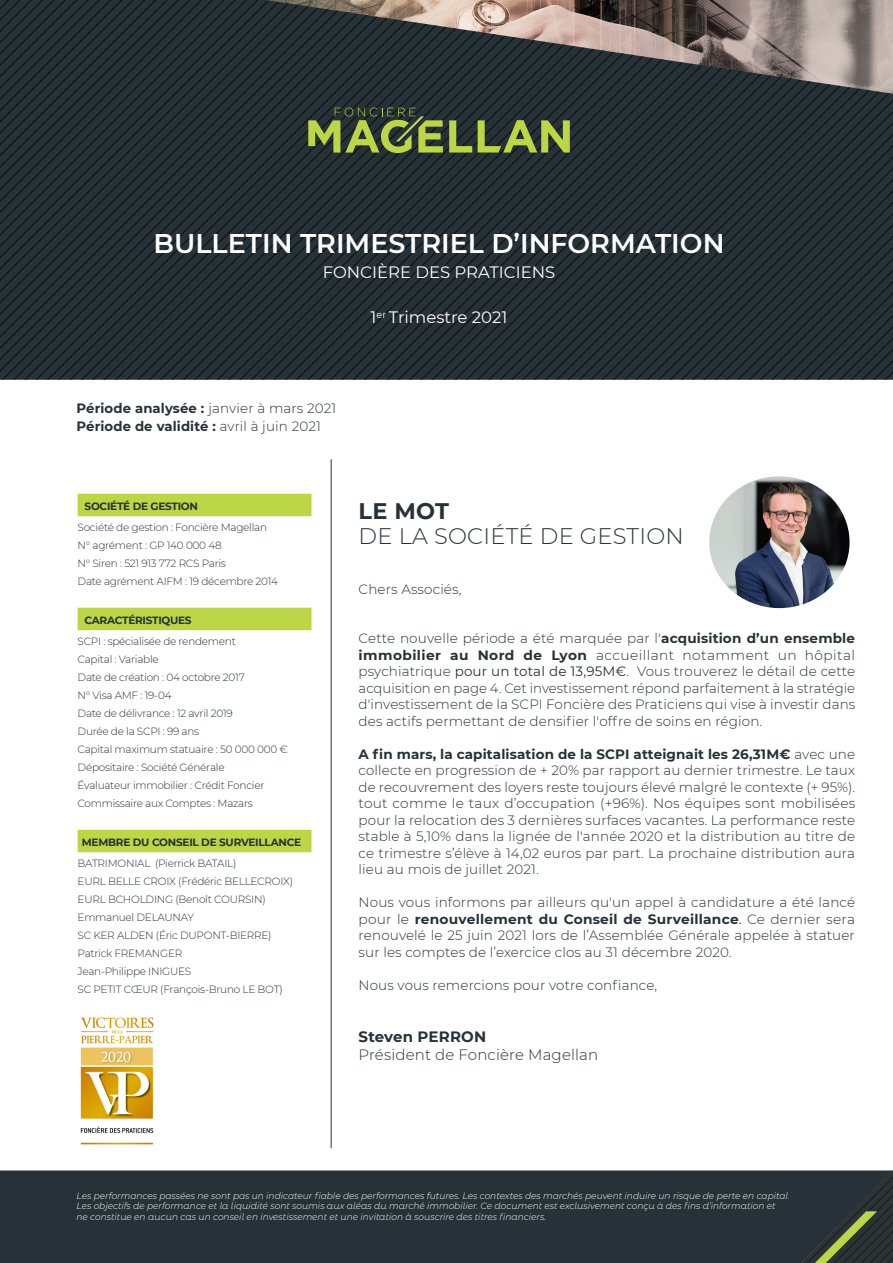
<style>
.page{position:relative;width:893px;height:1263px;background:#fff}
.page>*{position:absolute;margin:0;border:0;box-sizing:border-box;transform-origin:0 0}
.t1{font:600 27px "Montserrat";color:#fff}
.t2{font:300 22.5px "Montserrat";letter-spacing:.01em;color:#263237}
.t3{font:700 22.5px "Montserrat";color:#263237}
.t4{font:16.5px "Montserrat";color:#fff}
.t5{font:300 15px "Montserrat";letter-spacing:.01em;color:#263237}
.t6{font:700 15px "Montserrat";letter-spacing:.01em;color:#263237}
.t7{font:300 13.5px/16.5px "Montserrat";letter-spacing:.01em;color:#263237;text-align:justify}
.t8{font:700 13.5px "Montserrat";letter-spacing:.01em;color:#263237}
.t9{font:300 10.5px "Montserrat";letter-spacing:-.025em;color:#263237}
.t10{font:700 10.5px "Montserrat";letter-spacing:-.025em;color:#263237}
.t11{font:italic 300 9px/10.8px "Montserrat";color:#fff}
.s1{font-weight:300}
.s2{font-weight:700}
.s3{font-weight:400}
</style>
<div class="page">
<svg style="left:0;top:0;width:893px;height:380px;background:#2d3539"></svg>
<svg style="left:449px;top:120px;width:23px;height:33px"></svg>
<svg style="left:478px;top:120px;width:92px;height:33px;background:#6a7b3b"></svg>
<svg style="left:308px;top:107px;width:135px;height:46px;background:#5b6b39"></svg>
<div style="left:78px;top:494px;width:233px;height:22px;background:#bcd646"></div>
<div style="left:78px;top:608px;width:233px;height:22px;background:#bcd646"></div>
<div style="left:78px;top:830px;width:233px;height:22px;background:#bcd646"></div>
<hr style="left:331px;top:459px;width:1px;height:689px;background:#263237">
<div style="left:0;top:1170px;width:893px;height:93px;background:#263237"></div>
<img style="left:709px;top:476px;width:140px;height:132px">
<img style="left:80px;top:1017px;width:74px;height:128px">
<p class="t1" style="left:154px;top:224px;width:572px">BULLETIN TRIMESTRIEL D’INFORMATION</p>
<p class="t4" style="left:323px;top:261px;width:234px">FONCIÈRE DES PRATICIENS</p>
<p class="t4" style="left:371px;top:306px;width:138px">1<sup>er</sup> Trimestre 2021</p>
<p class="t8" style="left:77px;top:398px;width:261px">Période analysée : <span class="s1">janvier à mars 2021</span></p>
<p class="t8" style="left:77px;top:416px;width:246px">Période de validité : <span class="s1">avril à juin 2021</span></p>
<p class="t10" style="left:85px;top:498px;width:115px">SOCIÉTÉ DE GESTION</p>
<p class="t9" style="left:78px;top:520px;width:191px">Société de gestion : Foncière Magellan</p>
<p class="t9" style="left:78px;top:538px;width:146px">N° agrément : GP 140 000 48</p>
<p class="t9" style="left:78px;top:556px;width:150px">N° Siren : 521 913 772 RCS Paris</p>
<p class="t9" style="left:78px;top:574px;width:202px">Date agrément AIFM : 19 décembre 2014</p>
<p class="t10" style="left:85px;top:612px;width:109px">CARACTÉRISTIQUES</p>
<p class="t9" style="left:78px;top:634px;width:160px">SCPI : spécialisée de rendement</p>
<p class="t9" style="left:78px;top:652px;width:83px">Capital : Variable</p>
<p class="t9" style="left:78px;top:670px;width:169px">Date de création : 04 octobre 2017</p>
<p class="t9" style="left:78px;top:688px;width:96px">N° Visa AMF : 19-04</p>
<p class="t9" style="left:78px;top:706px;width:157px">Date de délivrance : 12 avril 2019</p>
<p class="t9" style="left:78px;top:724px;width:123px">Durée de la SCPI : 99 ans</p>
<p class="t9" style="left:78px;top:742px;width:212px">Capital maximum statuaire : 50 000 000 €</p>
<p class="t9" style="left:78px;top:760px;width:149px">Dépositaire : Société Générale</p>
<p class="t9" style="left:78px;top:778px;width:188px">Évaluateur immobilier : Crédit Foncier</p>
<p class="t9" style="left:78px;top:796px;width:177px">Commissaire aux Comptes : Mazars</p>
<p class="t10" style="left:82px;top:834px;width:221px">MEMBRE DU CONSEIL DE SURVEILLANCE</p>
<p class="t9" style="left:78px;top:856px;width:160px">BATRIMONIAL (Pierrick BATAIL)</p>
<p class="t9" style="left:78px;top:874px;width:217px">EURL BELLE CROIX (Frédéric BELLECROIX)</p>
<p class="t9" style="left:78px;top:892px;width:190px">EURL BCHOLDING (Benoît COURSIN)</p>
<p class="t9" style="left:78px;top:910px;width:118px">Emmanuel DELAUNAY</p>
<p class="t9" style="left:78px;top:928px;width:196px">SC KER ALDEN (Éric DUPONT-BIERRE)</p>
<p class="t9" style="left:78px;top:946px;width:106px">Patrick FREMANGER</p>
<p class="t9" style="left:78px;top:964px;width:115px">Jean-Philippe INIGUES</p>
<p class="t9" style="left:78px;top:982px;width:207px">SC PETIT CŒUR (François-Bruno LE BOT)</p>
<p class="t3" style="left:359px;top:495px;width:92px">LE MOT</p>
<p class="t2" style="left:359px;top:521px;width:327px">DE LA SOCIÉTÉ DE GESTION</p>
<p class="t7" style="left:359px;top:580px;width:104px">Chers Associés,</p>
<p class="t7" style="left:359px;top:630px;width:498px">Cette nouvelle période a été marquée par l'<span class="s2">acquisition d’un ensemble immobilier au Nord de Lyon</span> accueillant notamment un hôpital psychiatrique <span class="s3">pour un total de 13,95M€</span>. Vous trouverez le détail de cette acquisition en page 4. Cet investissement répond parfaitement à la stratégie d'investissement de la SCPI Foncière des Praticiens qui vise à investir dans des actifs permettant de densifier l'offre de soins en région.</p>
<p class="t7" style="left:359px;top:745px;width:498px"><span class="s2">A fin mars, la capitalisation de la SCPI atteignait les 26,31M€</span> avec une collecte en progression de + 20% par rapport au dernier trimestre. Le taux de recouvrement des loyers reste toujours élevé malgré le contexte (+ 95%).</p>
<p class="t7" style="left:359px;top:795px;width:498px">tout comme le taux d’occupation (+96%). Nos équipes sont mobilisées pour la relocation des 3 dernières surfaces vacantes. La performance reste stable à 5,10% dans la lignée de l'année 2020 et la distribution au titre de ce trimestre s’élève à 14,02 euros par part. La prochaine distribution aura lieu au mois de juillet 2021.</p>
<p class="t7" style="left:359px;top:894px;width:498px">Nous vous informons par ailleurs qu'un appel à candidature a été lancé pour le <span class="s2">renouvellement du Conseil de Surveillance</span><span class="s3">.</span> Ce dernier sera renouvelé le 25 juin 2021 lors de l’Assemblée Générale appelée à statuer sur les comptes de l’exercice clos au 31 décembre 2020.</p>
<p class="t7" style="left:359px;top:976px;width:300px">Nous vous remercions pour votre confiance,</p>
<p class="t6" style="left:359px;top:1026px;width:129px">Steven PERRON</p>
<p class="t5" style="left:359px;top:1045px;width:241px">Président de Foncière Magellan</p>
<p class="t11" style="left:77px;top:1189px;width:715px">Les performances passées ne sont pas un indicateur fiable des performances futures. Les contextes des marchés peuvent induire un risque de perte en capital.<br>Les objectifs de performance et la liquidité sont soumis aux aléas du marché immobilier. Ce document est exclusivement conçu à des fins d’information et</p>
<p class="t11" style="left:77px;top:1211px;width:471px">ne constitue en aucun cas un conseil en investissement et une invitation à souscrire des titres financiers.</p>
</div>
